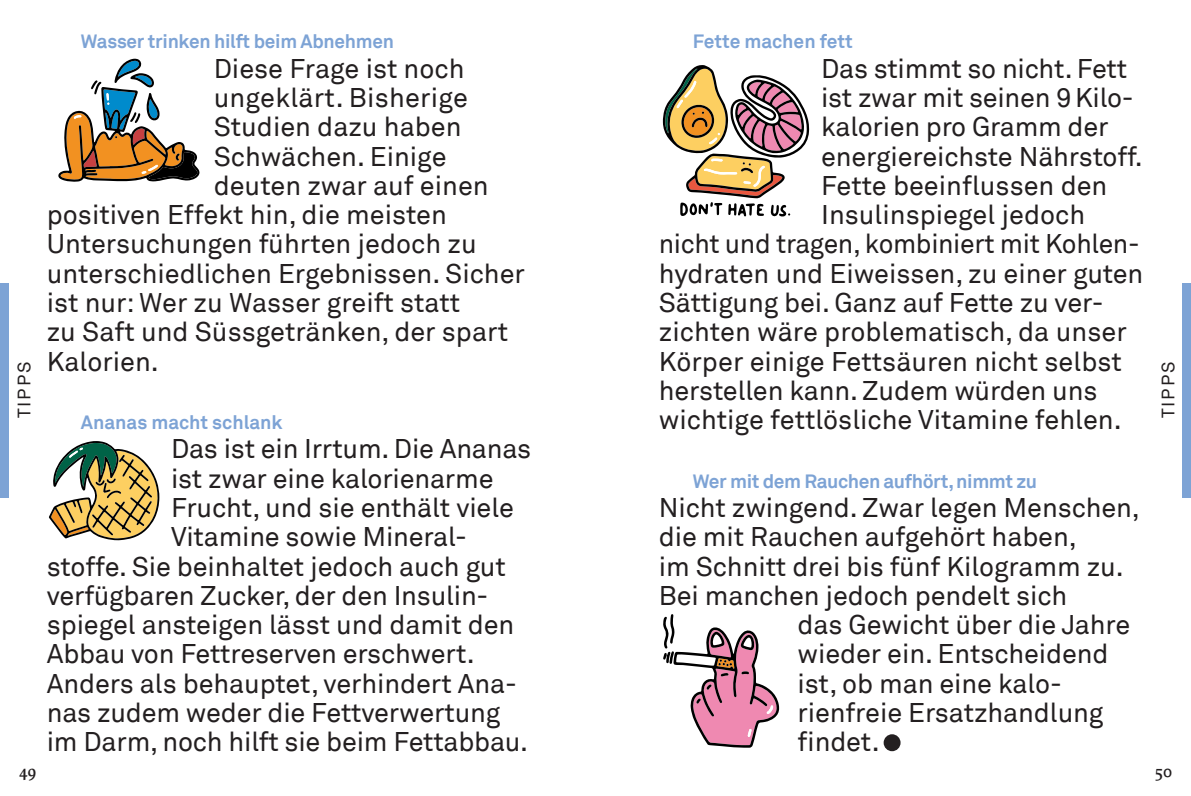
<style>
.page{position:relative;width:1191px;height:796px;background:#fff}
.page>*{position:absolute;margin:0;border:0;box-sizing:border-box;transform-origin:0 0}
._09_Mythen{font:27px "Akkurat Helsana";letter-spacing:-.005em;color:#231f20}
._09_Mythen-2{font:700 19.2px "Akkurat Helsana";letter-spacing:-.02em;color:#7da3d5}
._08_Zwischentitel_Ak{font:700 19.2px "Akkurat Helsana";color:#7da3d5}
.t1{font:18px "Akkurat Helsana";letter-spacing:.11em;color:#231f20}
.t2{font:600 18px "Proforma";color:#231f20}
</style>
<div class="page">
<svg style="left:663px;top:65px;width:146px;height:152px"></svg>
<svg style="left:58px;top:59px;width:142px;height:123px"></svg>
<svg style="left:663px;top:614px;width:116px;height:133px"></svg>
<svg style="left:49px;top:441px;width:110px;height:99px"></svg>
<div style="left:0;top:282px;width:9px;height:215px;background:#7da3d5"></div>
<div style="left:1182px;top:282px;width:9px;height:215px;background:#7da3d5"></div>
<div style="left:883px;top:733px;width:17px;height:17px;background:#231f20;border-radius:50%"></div>
<p class="_09_Mythen-2" style="left:81px;top:30px;width:315px">Wasser trinken hilft beim Abnehmen</p>
<p class="_09_Mythen" style="left:214px;top:53px;width:252px">Diese Frage ist noch</p>
<p class="_09_Mythen" style="left:214px;top:82px;width:256px">ungeklärt. Bisherige</p>
<p class="_09_Mythen" style="left:214px;top:111px;width:249px">Studien dazu haben</p>
<p class="_09_Mythen" style="left:214px;top:140px;width:234px">Schwächen. Einige</p>
<p class="_09_Mythen" style="left:214px;top:170px;width:276px">deuten zwar auf einen</p>
<p class="_09_Mythen" style="left:47px;top:199px;width:401px">positiven Effekt hin, die meisten</p>
<p class="_09_Mythen" style="left:47px;top:228px;width:431px">Untersuchungen führten jedoch zu</p>
<p class="_09_Mythen" style="left:47px;top:257px;width:480px">unterschiedlichen Ergebnissen. Sicher</p>
<p class="_09_Mythen" style="left:47px;top:287px;width:415px">ist nur: Wer zu Wasser greift statt</p>
<p class="_09_Mythen" style="left:47px;top:316px;width:463px">zu Saft und Süssgetränken, der spart</p>
<p class="_09_Mythen" style="left:47px;top:345px;width:113px">Kalorien.</p>
<p class="_08_Zwischentitel_Ak" style="left:693px;top:30px;width:161px">Fette machen fett</p>
<p class="_09_Mythen" style="left:821px;top:53px;width:307px">Das stimmt so nicht. Fett</p>
<p class="_09_Mythen" style="left:821px;top:82px;width:314px">ist zwar mit seinen 9Kilo-</p>
<p class="_09_Mythen" style="left:821px;top:111px;width:289px">kalorien pro Gramm der</p>
<p class="_09_Mythen" style="left:821px;top:140px;width:323px">energiereichste Nährstoff.</p>
<p class="_09_Mythen" style="left:821px;top:170px;width:288px">Fette beeinflussen den</p>
<p class="_09_Mythen" style="left:821px;top:199px;width:265px">Insulinspiegel jedoch</p>
<p class="_09_Mythen" style="left:659px;top:228px;width:482px">nicht und tragen, kombiniert mit Kohlen-</p>
<p class="_09_Mythen" style="left:659px;top:257px;width:486px">hydraten und Eiweissen, zu einer guten</p>
<p class="_09_Mythen" style="left:659px;top:287px;width:446px">Sättigung bei. Ganz auf Fette zu ver-</p>
<p class="_09_Mythen" style="left:659px;top:316px;width:469px">zichten wäre problematisch, da unser</p>
<p class="_09_Mythen" style="left:659px;top:345px;width:464px">Körper einige Fettsäuren nicht selbst</p>
<p class="_09_Mythen" style="left:659px;top:374px;width:440px">herstellen kann. Zudem würden uns</p>
<p class="_09_Mythen" style="left:659px;top:404px;width:464px">wichtige fettlösliche Vitamine fehlen.</p>
<p class="_09_Mythen-2" style="left:693px;top:469px;width:346px">Wer mit dem Rauchen aufhört, nimmt zu</p>
<p class="_09_Mythen" style="left:659px;top:491px;width:482px">Nicht zwingend. Zwar legen Menschen,</p>
<p class="_09_Mythen" style="left:659px;top:521px;width:419px">die mit Rauchen aufgehört haben,</p>
<p class="_09_Mythen" style="left:659px;top:550px;width:466px">im Schnitt drei bis fünf Kilogramm zu.</p>
<p class="_09_Mythen" style="left:659px;top:579px;width:410px">Bei manchen jedoch pendelt sich</p>
<p class="_09_Mythen" style="left:797px;top:608px;width:334px">das Gewicht über die Jahre</p>
<p class="_09_Mythen" style="left:797px;top:638px;width:313px">wieder ein. Entscheidend</p>
<p class="_09_Mythen" style="left:797px;top:667px;width:266px">ist, ob man eine kalo-</p>
<p class="_09_Mythen" style="left:797px;top:696px;width:307px">rienfreie Ersatzhandlung</p>
<p class="_09_Mythen" style="left:797px;top:725px;width:84px">findet.</p>
<p class="t1" style="left:14px;top:418px;width:58px;rotate:-90deg">TIPPS</p>
<p class="t1" style="left:1157px;top:418px;width:58px;rotate:-90deg">TIPPS</p>
<p class="_08_Zwischentitel_Ak" style="left:81px;top:410px;width:203px">Ananas macht schlank</p>
<p class="_09_Mythen" style="left:171px;top:433px;width:362px">Das ist ein Irrtum. Die Ananas</p>
<p class="_09_Mythen" style="left:171px;top:462px;width:324px">ist zwar eine kalorienarme</p>
<p class="_09_Mythen" style="left:171px;top:491px;width:344px">Frucht, und sie enthält viele</p>
<p class="_09_Mythen" style="left:171px;top:521px;width:294px">Vitamine sowie Mineral-</p>
<p class="_09_Mythen" style="left:47px;top:550px;width:460px">stoffe. Sie beinhaltet jedoch auch gut</p>
<p class="_09_Mythen" style="left:47px;top:579px;width:443px">verfügbaren Zucker, der den Insulin-</p>
<p class="_09_Mythen" style="left:47px;top:608px;width:469px">spiegel ansteigen lässt und damit den</p>
<p class="_09_Mythen" style="left:47px;top:638px;width:429px">Abbau von Fettreserven erschwert.</p>
<p class="_09_Mythen" style="left:47px;top:667px;width:468px">Anders als behauptet, verhindert Ana-</p>
<p class="_09_Mythen" style="left:47px;top:696px;width:455px">nas zudem weder die Fettverwertung</p>
<p class="_09_Mythen" style="left:47px;top:725px;width:483px">im Darm, noch hilft sie beim Fettabbau.</p>
<p class="t2" style="left:19px;top:760px;width:19px">49</p>
<p class="t2" style="left:1154px;top:760px;width:19px">50</p>
</div>
